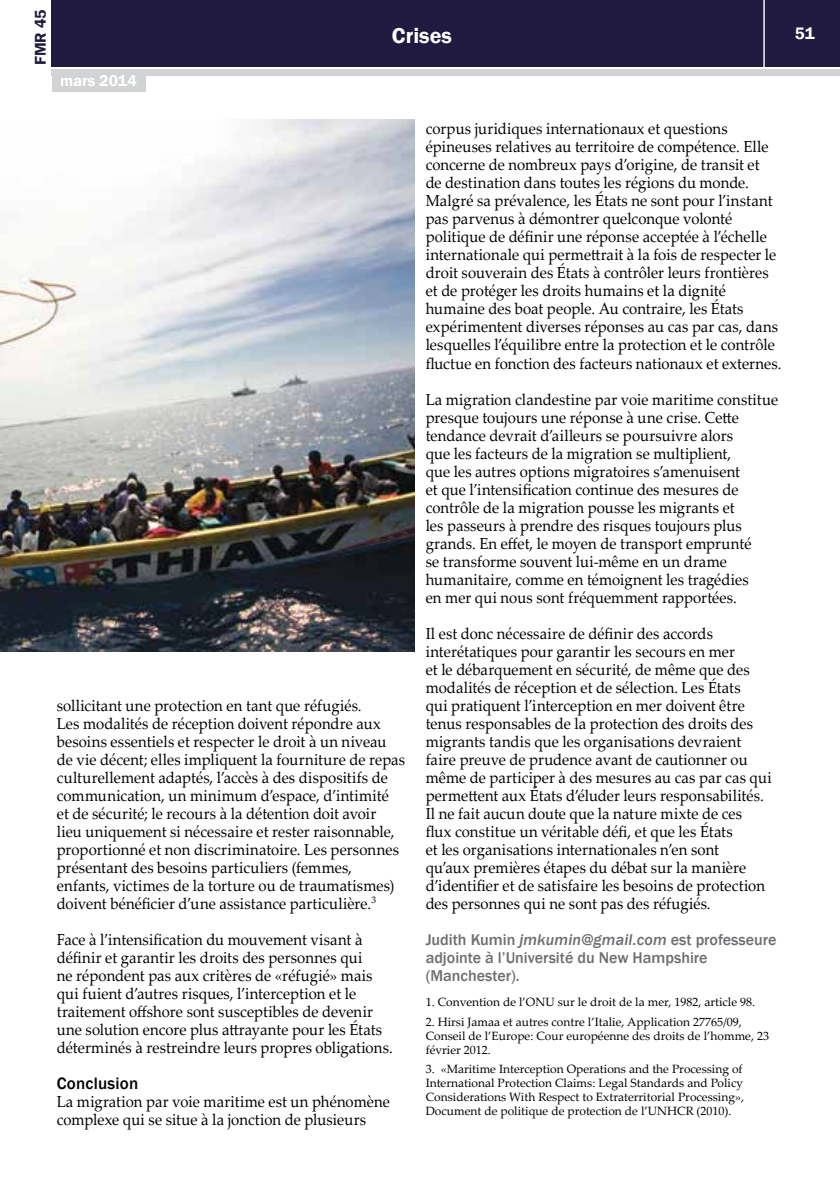
<style>
.page{position:relative;width:840px;height:1191px;background:#fff}
.page>*{position:absolute;margin:0;border:0;box-sizing:border-box;transform-origin:0 0}
.t1{font:600 22px "Franklin Gothic";color:#fff}
.t2{font:500 17px "Franklin Gothic";letter-spacing:.01em;color:#000}
.t3{font:600 17px "Franklin Gothic";color:#fff}
.t4{font:16px/18px "Palatino Linotype";letter-spacing:.005em;color:#000;scale:.93 1}
.t5{font:500 16px/18px "Franklin Gothic";color:#6d6e71}
.t6{font:600 16px "Franklin Gothic";color:#fff}
.t7{font:600 16px "Franklin Gothic";color:#211a40}
.t8{font:12px/14px "Palatino Linotype";color:#000}
.s1{font-style:italic}
</style>
<div class="page">
<div style="left:52px;top:0;width:787px;height:66px;background:#211a40"></div>
<div style="left:52px;top:69px;width:787px;height:6px;background:#d1d3d4"></div>
<hr style="left:763px;top:0;width:1px;height:68px;background:#fff">
<div style="left:52px;top:74px;width:93px;height:18px;background:#d1d3d4"></div>
<img style="left:0;top:119px;width:414px;height:532px">
<p class="t7" style="left:31px;top:65px;width:57px;rotate:-90deg">FMR 45</p>
<p class="t6" style="left:60px;top:71px;width:78px">mars 2014</p>
<h1 class="t1" style="left:392px;top:22px;width:61px">Crises</h1>
<p class="t3" style="left:794px;top:23px;width:21px">51</p>
<p class="t4" style="left:57px;top:695px;width:376px">sollicitant une protection en tant que réfugiés.<br>Les modalités de réception doivent répondre aux besoins essentiels et respecter le droit à un niveau de vie décent; elles impliquent la fourniture de repas culturellement adaptés, l’accès à des dispositifs de communication, un minimum d’espace, d’intimité<br>et de sécurité; le recours à la détention doit avoir lieu uniquement si nécessaire et rester raisonnable, proportionné et non discriminatoire. Les personnes présentant des besoins particuliers (femmes, enfants, victimes de la torture ou de traumatismes) doivent bénéficier d’une assistance particulière.<sup>3</sup></p>
<p class="t4" style="left:57px;top:929px;width:362px">Face à l’intensification du mouvement visant à définir et garantir les droits des personnes qui<br>ne répondent pas aux critères de «réfugié» mais qui fuient d’autres risques, l’interception et le traitement offshore sont susceptibles de devenir une solution encore plus attrayante pour les États déterminés à restreindre leurs propres obligations.</p>
<p class="t2" style="left:57px;top:1072px;width:83px">Conclusion</p>
<p class="t4" style="left:57px;top:1091px;width:359px">La migration par voie maritime est un phénomène complexe qui se situe à la jonction de plusieurs</p>
<p class="t4" style="left:425px;top:119px;width:384px">corpus juridiques internationaux et questions épineuses relatives au territoire de compétence. Elle concerne de nombreux pays d’origine, de transit et<br>de destination dans toutes les régions du monde.<br>Malgré sa prévalence, les États ne sont pour l’instant pas parvenus à démontrer quelconque volonté politique de définir une réponse acceptée à l’échelle internationale qui permettrait à la fois de respecter le droit souverain des États à contrôler leurs frontières et de protéger les droits humains et la dignité humaine des boat people. Au contraire, les États expérimentent diverses réponses au cas par cas, dans lesquelles l’équilibre entre la protection et le contrôle fluctue en fonction des facteurs nationaux et externes.</p>
<p class="t4" style="left:425px;top:389px;width:380px">La migration clandestine par voie maritime constitue presque toujours une réponse à une crise. Cette tendance devrait d’ailleurs se poursuivre alors<br>que les facteurs de la migration se multiplient,<br>que les autres options migratoires s’amenuisent<br>et que l’intensification continue des mesures de contrôle de la migration pousse les migrants et<br>les passeurs à prendre des risques toujours plus grands. En effet, le moyen de transport emprunté<br>se transforme souvent lui-même en un drame humanitaire, comme en témoignent les tragédies<br>en mer qui nous sont fréquemment rapportées.</p>
<p class="t4" style="left:425px;top:623px;width:373px">Il est donc nécessaire de définir des accords interétatiques pour garantir les secours en mer<br>et le débarquement en sécurité, de même que des modalités de réception et de sélection. Les États<br>qui pratiquent l’interception en mer doivent être tenus responsables de la protection des droits des migrants tandis que les organisations devraient faire preuve de prudence avant de cautionner ou même de participer à des mesures au cas par cas qui permettent aux États d’éluder leurs responsabilités.<br>Il ne fait aucun doute que la nature mixte de ces flux constitue un véritable défi, et que les États<br>et les organisations internationales n’en sont<br>qu’aux premières étapes du débat sur la manière d’identifier et de satisfaire les besoins de protection des personnes qui ne sont pas des réfugiés.</p>
<p class="t5" style="left:425px;top:930px;width:352px">Judith Kumin <span class="s1">jmkumin@gmail.com</span> est professeure adjointe à l’Université du New Hampshire (Manchester).</p>
<p class="t8" style="left:425px;top:994px;width:331px">1. Convention de l’ONU sur le droit de la mer, 1982, article 98.</p>
<p class="t8" style="left:425px;top:1014px;width:344px">2. Hirsi Jamaa et autres contre l’Italie, Application 27765/09,<br>Conseil de l’Europe: Cour européenne des droits de l’homme, 23 février 2012.</p>
<p class="t8" style="left:425px;top:1061px;width:320px;text-align:justify">3. «Maritime Interception Operations and the Processing of International Protection Claims: Legal Standards and Policy Considerations With Respect to Extraterritorial Processing», Document de politique de protection de l’UNHCR (2010).</p>
</div>
